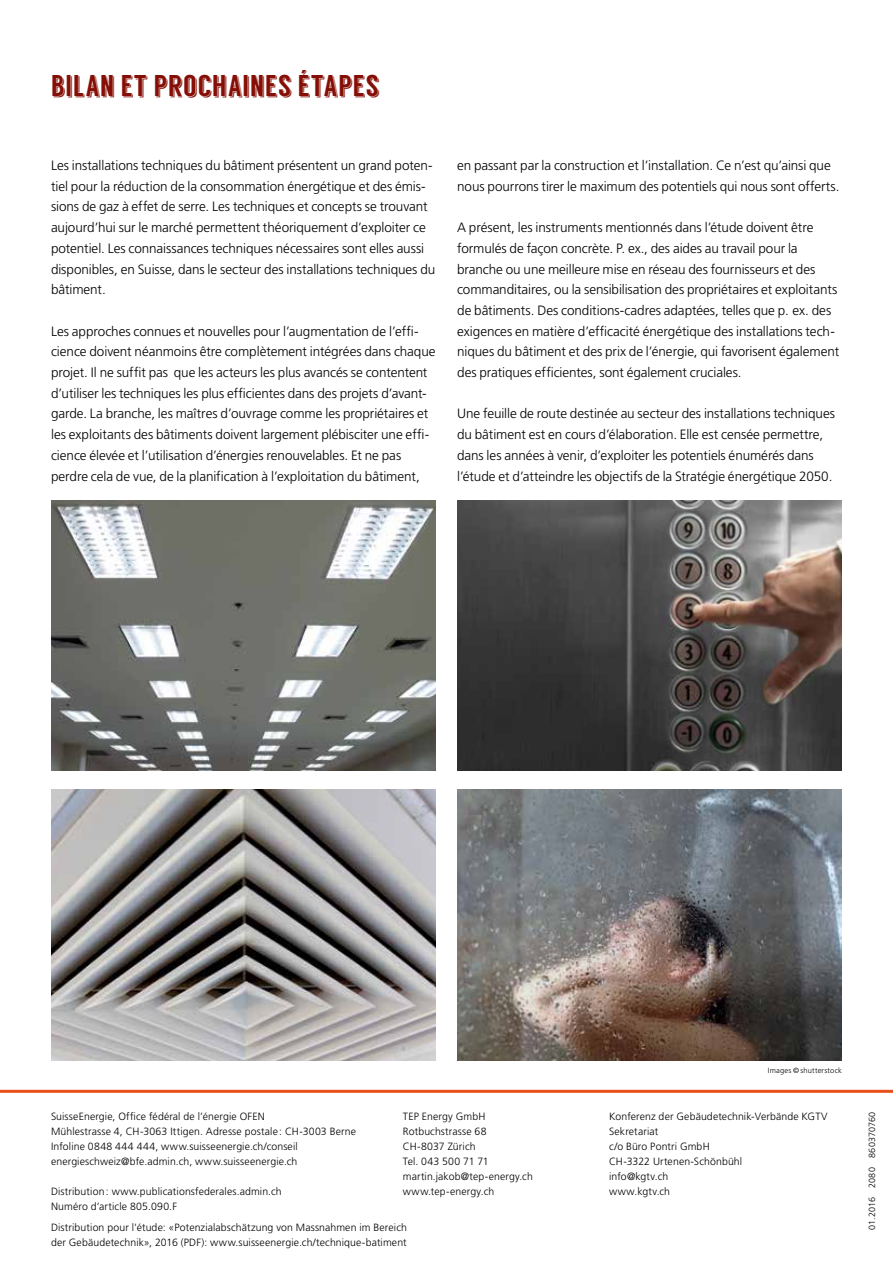
<style>
.page{position:relative;width:893px;height:1263px;background:#fff}
.page>*{position:absolute;margin:0;border:0;box-sizing:border-box;transform-origin:0 0}
.t1{font:30px "Langdon";letter-spacing:.005em;color:#850f06}
.t2{font:300 13.5px/20.7px "Frutiger LT Std";letter-spacing:-.005em;color:#000}
.t3{font:300 10.5px/15px "Frutiger LT Std";letter-spacing:.01em;color:#000}
.t4{font:300 9px "Frutiger LT Std";letter-spacing:.01em;color:#000}
.t5{font:300 7.5px "Frutiger LT Std";letter-spacing:.025em;color:#000}
</style>
<div class="page">
<hr style="left:0;top:1090px;width:892px;height:3px;background:#e94f18">
<img style="left:51px;top:500px;width:385px;height:270px">
<img style="left:457px;top:790px;width:385px;height:270px">
<img style="left:457px;top:500px;width:385px;height:270px">
<img style="left:51px;top:790px;width:385px;height:270px">
<h1 class="t1" style="left:51px;top:70px;width:330px">BILAN ET PROCHAINES ÉTAPES</h1>
<p class="t2" style="left:51px;top:155px;width:386px">Les installations techniques du bâtiment présentent un grand poten&shy;tiel pour la réduction de la consommation énergétique et des émis&shy;sions de gaz à effet de serre. Les techniques et concepts se trouvant aujourd’hui sur le marché permettent théoriquement d’exploiter ce potentiel. Les connaissances techniques nécessaires sont elles aussi disponibles, en Suisse, dans le secteur des installations techniques du bâtiment.</p>
<p class="t2" style="left:51px;top:321px;width:386px">Les approches connues et nouvelles pour l’augmentation de l’effi&shy;cience doivent néanmoins être complètement intégrées dans chaque projet. Il ne suffit pas que les acteurs les plus avancés se contentent d’utiliser les techniques les plus efficientes dans des projets d’avant&shy;garde. La branche, les maîtres d’ouvrage comme les propriétaires et les exploitants des bâtiments doivent largement plébisciter une effi&shy;cience élevée et l’utilisation d’énergies renouvelables. Et ne pas perdre cela de vue, de la planification à l’exploitation du bâtiment,</p>
<p class="t2" style="left:457px;top:155px;width:384px">en passant par la construction et l’installation. Ce n’est qu’ainsi que nous pourrons tirer le maximum des potentiels qui nous sont offerts.</p>
<p class="t2" style="left:457px;top:217px;width:384px">A présent, les instruments mentionnés dans l’étude doivent être formulés de façon concrète. P. ex., des aides au travail pour la branche ou une meilleure mise en réseau des fournisseurs et des commanditaires, ou la sensibilisation des propriétaires et exploitants de bâtiments. Des conditions-cadres adaptées, telles que p. ex. des exigences en matière d’efficacité énergétique des installations tech&shy;niques du bâtiment et des prix de l’énergie, qui favorisent également des pratiques efficientes, sont également cruciales.</p>
<p class="t2" style="left:457px;top:404px;width:379px">Une feuille de route destinée au secteur des installations techniques du bâtiment est en cours d’élaboration. Elle est censée permettre, dans les années à venir, d’exploiter les potentiels énumérés dans l’étude et d’atteindre les objectifs de la Stratégie énergétique 2050.</p>
<p class="t3" style="left:51px;top:1109px;width:306px">SuisseEnergie, Office fédéral de l’énergie OFEN<br>Mühlestrasse 4, CH-3063 Ittigen. Adresse postale: CH-3003 Berne Infoline 0848 444 444, www.suisseenergie.ch/conseil energieschweiz@bfe.admin.ch, www.suisseenergie.ch</p>
<p class="t3" style="left:51px;top:1184px;width:232px">Distribution: www.publicationsfederales.admin.ch<br>Numéro d’article 805.090.F</p>
<p class="t5" style="left:768px;top:1067px;width:76px">Images © shutterstock</p>
<p class="t3" style="left:403px;top:1108px;width:132px">TEP Energy GmbH<br>Rotbuchstrasse 68<br>CH-8037 Zürich<br>Tel. 043 500 71 71 martin.jakob@tep-energy.ch www.tep-energy.ch</p>
<p class="t3" style="left:609px;top:1109px;width:220px">Konferenz der Gebäudetechnik-Verbände KGTV<br>Sekretariat<br>c/o Büro Pontri GmbH<br>CH-3322 Urtenen-Schönbühl<br>info@kgtv.ch<br>www.kgtv.ch</p>
<p class="t3" style="left:51px;top:1219px;width:357px">Distribution pour l'étude: «Potenzialabschätzung von Massnahmen im Bereich der Gebäudetechnik», 2016 (PDF): www.suisseenergie.ch/technique-batiment</p>
<p class="t4" style="left:867px;top:1230px;width:120px;rotate:-90deg">01.2016 2080 860370760</p>
</div>
